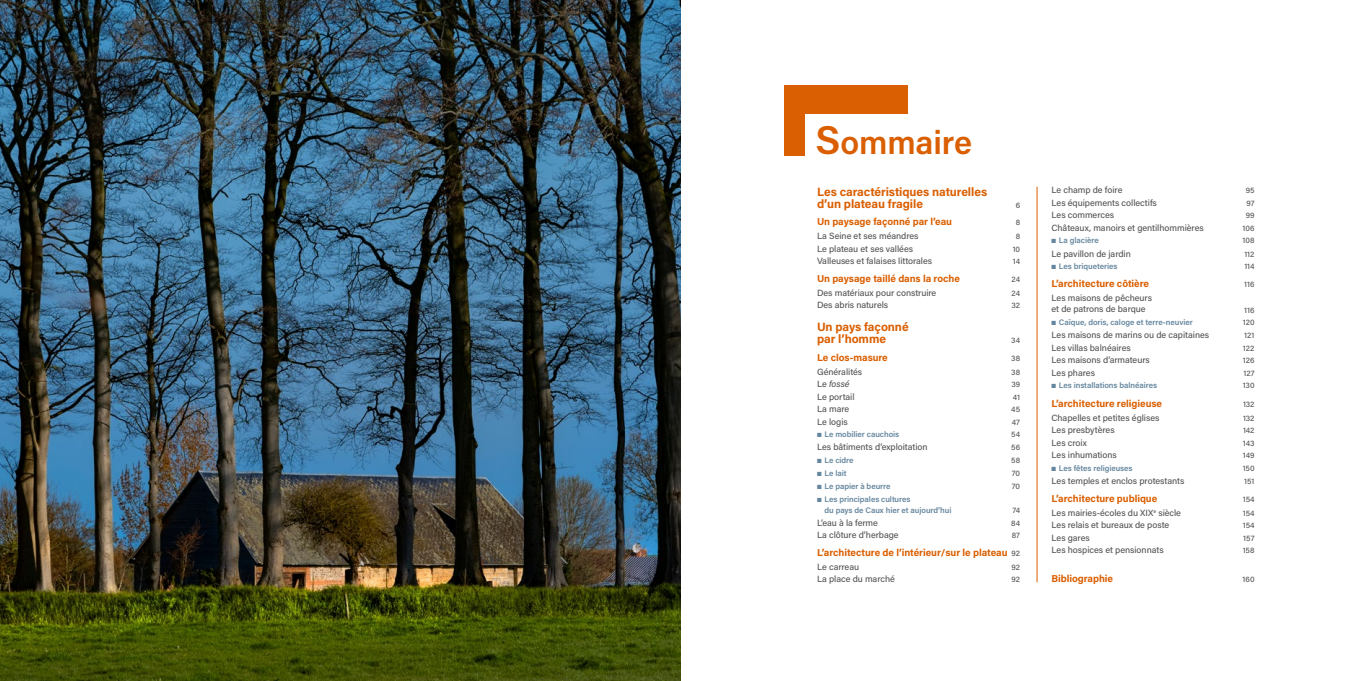
<style>
.page{position:relative;width:1361px;height:681px;background:#fff}
.page>*{position:absolute;margin:0;border:0;box-sizing:border-box;transform-origin:0 0}
.t1{font:600 33px "Acumin Pro";letter-spacing:-.005em;color:#da5f02}
.t2{font:700 12px/12px "Acumin Pro";letter-spacing:-.005em;color:#da5f02}
.t3{font:700 10px "Acumin Pro";letter-spacing:-.005em;color:#da5f02}
.t4{font:500 9px/11.1px "Acumin Pro";letter-spacing:-.005em;color:#565656}
.t5{font:italic 500 9px "Acumin Pro";color:#565656}
.t6{font:600 8px/11px "Acumin Pro";letter-spacing:-.005em;color:#64869e}
.t7{font:500 8px "Acumin Pro";color:#565656}
.s1{font-size:40px}
.s2{font-style:normal}
.s3{font-weight:500;font-size:8px;color:#565656}
</style>
<div class="page">
<img style="left:0;top:0;width:680px;height:680px">
<div style="left:784px;top:91px;width:21px;height:64px;background:#da5f02"></div>
<div style="left:784px;top:85px;width:124px;height:29px;background:#da5f02"></div>
<hr style="left:1037px;top:187px;width:1px;height:395px;background:#da5f02">
<h1 class="t1" style="left:815px;top:119px;width:158px"><span class="s1">S</span>ommaire</h1>
<h2 class="t2" style="left:817px;top:185px;width:172px">Les caractéristiques naturelles d’un plateau fragile</h2>
<p class="t7" style="left:1015px;top:199px;width:6px">6</p>
<p class="t3" style="left:817px;top:215px;width:136px">Un paysage façonné par l’eau</p>
<p class="t7" style="left:1015px;top:217px;width:6px">8</p>
<p class="t4" style="left:817px;top:230px;width:103px">La Seine et ses méandres</p>
<p class="t7" style="left:1015px;top:231px;width:6px">8</p>
<p class="t4" style="left:817px;top:242px;width:98px">Le plateau et ses vallées</p>
<p class="t7" style="left:1012px;top:243px;width:9px">10</p>
<p class="t4" style="left:817px;top:255px;width:117px">Valleuses et falaises littorales</p>
<p class="t7" style="left:1013px;top:255px;width:9px">14</p>
<p class="t3" style="left:817px;top:271px;width:144px">Un paysage taillé dans la roche</p>
<p class="t7" style="left:1011px;top:273px;width:10px">24</p>
<p class="t4" style="left:817px;top:286px;width:121px">Des matériaux pour construire</p>
<p class="t7" style="left:1011px;top:287px;width:10px">24</p>
<p class="t4" style="left:817px;top:299px;width:73px">Des abris naturels</p>
<p class="t7" style="left:1011px;top:299px;width:10px">32</p>
<h2 class="t2" style="left:817px;top:320px;width:93px">Un pays façonné par l’homme</h2>
<p class="t7" style="left:1011px;top:335px;width:10px">34</p>
<p class="t3" style="left:817px;top:350px;width:72px">Le clos-masure</p>
<p class="t7" style="left:1011px;top:352px;width:10px">38</p>
<p class="t4" style="left:817px;top:366px;width:47px">Généralités</p>
<p class="t7" style="left:1011px;top:366px;width:10px">38</p>
<p class="t5" style="left:817px;top:378px;width:34px"><span class="s2">Le</span> fossé</p>
<p class="t7" style="left:1011px;top:379px;width:10px">39</p>
<p class="t4" style="left:817px;top:390px;width:39px">Le portail</p>
<p class="t7" style="left:1013px;top:391px;width:9px">41</p>
<p class="t4" style="left:817px;top:403px;width:34px">La mare</p>
<p class="t7" style="left:1011px;top:404px;width:10px">45</p>
<p class="t4" style="left:817px;top:415px;width:32px">Le logis</p>
<p class="t7" style="left:1012px;top:416px;width:10px">47</p>
<p class="t6" style="left:817px;top:428px;width:84px">■ Le mobilier cauchois</p>
<p class="t7" style="left:1011px;top:428px;width:10px">54</p>
<p class="t4" style="left:817px;top:441px;width:112px">Les bâtiments d’exploitation</p>
<p class="t7" style="left:1011px;top:441px;width:10px">56</p>
<p class="t6" style="left:817px;top:454px;width:38px">■ Le cidre</p>
<p class="t7" style="left:1011px;top:454px;width:10px">58</p>
<p class="t6" style="left:817px;top:467px;width:31px">■ Le lait</p>
<p class="t7" style="left:1011px;top:467px;width:10px">70</p>
<p class="t6" style="left:817px;top:480px;width:75px">■ Le papier à beurre</p>
<p class="t7" style="left:1012px;top:480px;width:10px">70</p>
<p class="t6" style="left:824px;top:493px;width:128px;text-indent:-7px">■ Les principales cultures<br>du pays de Caux hier et aujourd’hui</p>
<p class="t7" style="left:1012px;top:504px;width:9px">74</p>
<p class="t4" style="left:817px;top:516px;width:62px">L’eau à la ferme</p>
<p class="t7" style="left:1011px;top:517px;width:10px">84</p>
<p class="t4" style="left:817px;top:529px;width:83px">La clôture d’herbage</p>
<p class="t7" style="left:1012px;top:529px;width:10px">87</p>
<p class="t3" style="left:817px;top:545px;width:204px">L’architecture de l’intérieur/sur le plateau <span class="s3">92</span></p>
<p class="t4" style="left:817px;top:560px;width:44px">Le carreau</p>
<p class="t7" style="left:1011px;top:561px;width:10px">92</p>
<p class="t4" style="left:817px;top:573px;width:79px">La place du marché</p>
<p class="t7" style="left:1011px;top:573px;width:10px">92</p>
<p class="t4" style="left:1051px;top:184px;width:72px">Le champ de foire</p>
<p class="t7" style="left:1245px;top:185px;width:10px">95</p>
<p class="t4" style="left:1051px;top:197px;width:107px">Les équipements collectifs</p>
<p class="t7" style="left:1246px;top:197px;width:10px">97</p>
<p class="t4" style="left:1051px;top:209px;width:64px">Les commerces</p>
<p class="t7" style="left:1245px;top:210px;width:10px">99</p>
<p class="t4" style="left:1051px;top:222px;width:154px">Châteaux, manoirs et gentilhommières</p>
<p class="t7" style="left:1242px;top:222px;width:13px">106</p>
<p class="t6" style="left:1051px;top:235px;width:49px">■ La glacière</p>
<p class="t7" style="left:1242px;top:235px;width:13px">108</p>
<p class="t4" style="left:1051px;top:247px;width:81px">Le pavillon de jardin</p>
<p class="t7" style="left:1244px;top:248px;width:11px">112</p>
<p class="t6" style="left:1051px;top:260px;width:67px">■ Les briqueteries</p>
<p class="t7" style="left:1244px;top:260px;width:12px">114</p>
<p class="t3" style="left:1051px;top:277px;width:99px">L’architecture côtière</p>
<p class="t7" style="left:1244px;top:279px;width:12px">116</p>
<p class="t4" style="left:1051px;top:292px;width:102px">Les maisons de pêcheurs et de patrons de barque</p>
<p class="t7" style="left:1244px;top:304px;width:12px">116</p>
<p class="t6" style="left:1051px;top:316px;width:143px">■ Caïque, doris, caloge et terre-neuvier</p>
<p class="t7" style="left:1242px;top:316px;width:13px">120</p>
<p class="t4" style="left:1051px;top:329px;width:159px">Les maisons de marins ou de capitaines</p>
<p class="t7" style="left:1244px;top:329px;width:12px">121</p>
<p class="t4" style="left:1051px;top:341px;width:81px">Les villas balnéaires</p>
<p class="t7" style="left:1243px;top:342px;width:13px">122</p>
<p class="t4" style="left:1051px;top:354px;width:100px">Les maisons d’armateurs</p>
<p class="t7" style="left:1243px;top:354px;width:13px">126</p>
<p class="t4" style="left:1051px;top:366px;width:45px">Les phares</p>
<p class="t7" style="left:1243px;top:367px;width:13px">127</p>
<p class="t6" style="left:1051px;top:379px;width:107px">■ Les installations balnéaires</p>
<p class="t7" style="left:1242px;top:380px;width:13px">130</p>
<p class="t3" style="left:1051px;top:396px;width:112px">L’architecture religieuse</p>
<p class="t7" style="left:1243px;top:398px;width:13px">132</p>
<p class="t4" style="left:1051px;top:411px;width:109px">Chapelles et petites églises</p>
<p class="t7" style="left:1243px;top:412px;width:13px">132</p>
<p class="t4" style="left:1051px;top:424px;width:65px">Les presbytères</p>
<p class="t7" style="left:1243px;top:424px;width:13px">142</p>
<p class="t4" style="left:1051px;top:436px;width:37px">Les croix</p>
<p class="t7" style="left:1242px;top:437px;width:13px">143</p>
<p class="t4" style="left:1051px;top:449px;width:67px">Les inhumations</p>
<p class="t7" style="left:1242px;top:449px;width:13px">149</p>
<p class="t6" style="left:1051px;top:462px;width:83px">■ Les fêtes religieuses</p>
<p class="t7" style="left:1242px;top:462px;width:13px">150</p>
<p class="t4" style="left:1051px;top:474px;width:134px">Les temples et enclos protestants</p>
<p class="t7" style="left:1244px;top:475px;width:12px">151</p>
<p class="t3" style="left:1051px;top:491px;width:107px">L’architecture publique</p>
<p class="t7" style="left:1242px;top:493px;width:13px">154</p>
<p class="t4" style="left:1051px;top:506px;width:131px">Les mairies-écoles du XIX<sup>e</sup> siècle</p>
<p class="t7" style="left:1242px;top:507px;width:13px">154</p>
<p class="t4" style="left:1051px;top:518px;width:119px">Les relais et bureaux de poste</p>
<p class="t7" style="left:1242px;top:519px;width:13px">154</p>
<p class="t4" style="left:1051px;top:531px;width:40px">Les gares</p>
<p class="t7" style="left:1243px;top:532px;width:13px">157</p>
<p class="t4" style="left:1051px;top:543px;width:114px">Les hospices et pensionnats</p>
<p class="t7" style="left:1242px;top:544px;width:13px">158</p>
<p class="t3" style="left:1051px;top:571px;width:63px">Bibliographie</p>
<p class="t7" style="left:1242px;top:573px;width:13px">160</p>
</div>
